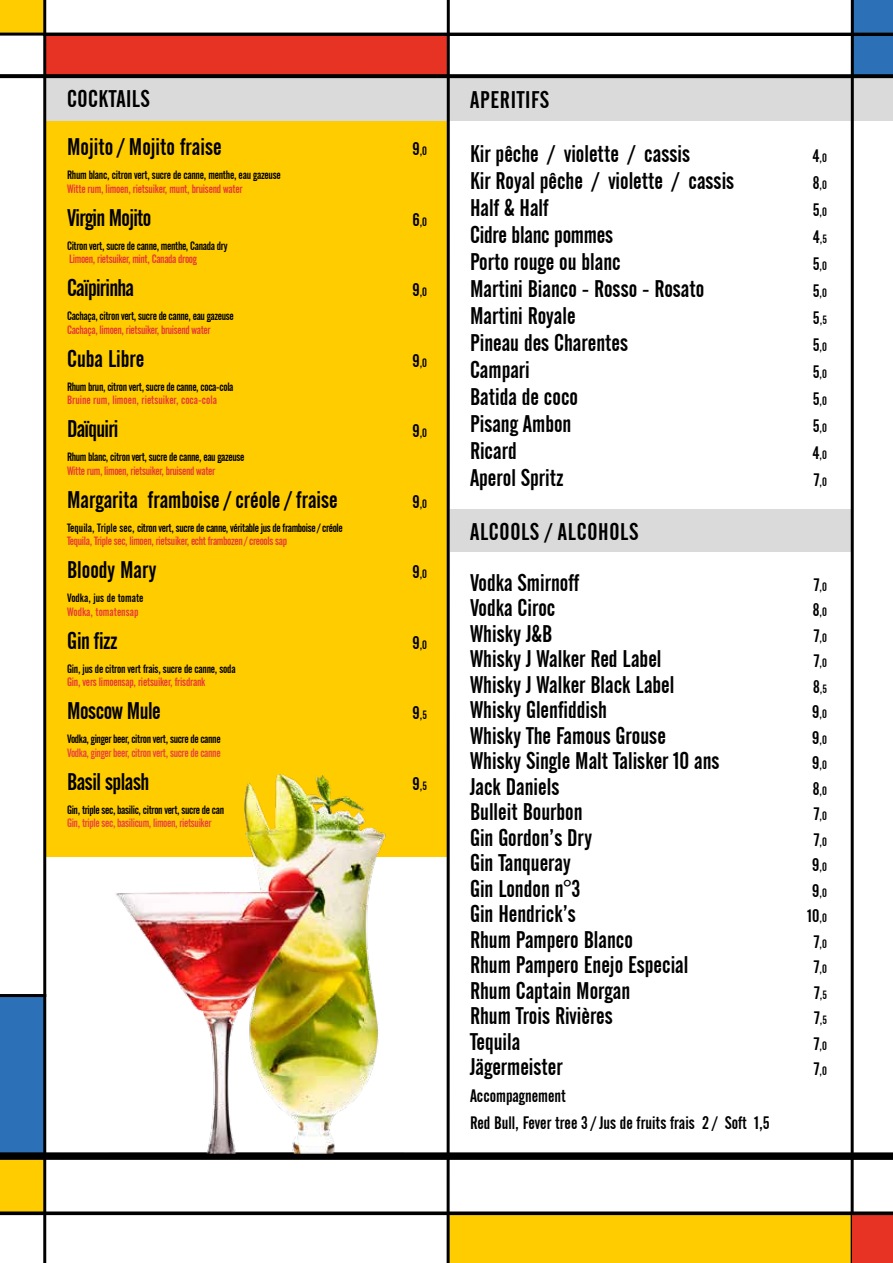
<style>
.page{position:relative;width:893px;height:1263px;background:#fff}
.page>*{position:absolute;margin:0;border:0;box-sizing:border-box;transform-origin:0 0}
.t1{font:24px/48px "Alternate Gothic No 2 BT";color:#000}
.t2{font:24px/51px "Alternate Gothic No 2 BT";letter-spacing:.03em;color:#000}
.t3{font:24px "Alternate Gothic No 2 BT";letter-spacing:-.03em;color:#000}
.t4{font:24px "Alternate Gothic No 2 BT";letter-spacing:-.02em;color:#000}
.t5{font:18px/27px "Alternate Gothic No 2 BT";color:#000}
.t6{font:12px "Alternate Gothic No 2 BT";letter-spacing:-.03em;color:#000}
.t7{font:12px "Alternate Gothic No 2 BT";letter-spacing:-.03em;color:#e73935}
.t8{font:12px "Alternate Gothic No 2 BT";letter-spacing:-.03em;color:#e84242}
.t9{font:12px "Alternate Gothic No 2 BT";color:#e73935}
.t10{font:12px "Alternate Gothic No 2 BT";color:#000}
.s1{font-size:18px}
.s2{font-size:12px}
</style>
<div class="page">
<div style="left:450px;top:509px;width:400px;height:42px;background:#dadada"></div>
<div style="left:44px;top:120px;width:404px;height:737px;background:#fc0"></div>
<div style="left:46px;top:78px;width:847px;height:43px;background:#dadada"></div>
<div style="left:45px;top:36px;width:401px;height:42px;background:#e63323"></div>
<div style="left:0;top:0;width:45px;height:34px;background:#fc0"></div>
<div style="left:447px;top:1215px;width:407px;height:48px;background:#fc0"></div>
<div style="left:0;top:1156px;width:43px;height:58px;background:#fc0"></div>
<div style="left:0;top:994px;width:45px;height:162px;background:#2c70b7"></div>
<div style="left:851px;top:0;width:42px;height:77px;background:#2c70b7"></div>
<div style="left:0;top:1152px;width:893px;height:8px;background:#000"></div>
<hr style="left:0;top:994px;width:46px;height:3px;background:#000">
<hr style="left:851px;top:0;width:3px;height:1263px;background:#000">
<hr style="left:0;top:33px;width:893px;height:3px;background:#000">
<hr style="left:0;top:75px;width:893px;height:3px;background:#000">
<hr style="left:447px;top:0;width:3px;height:1263px;background:#000">
<hr style="left:43px;top:0;width:3px;height:1263px;background:#000">
<div style="left:853px;top:1213px;width:40px;height:50px;background:#e63323"></div>
<hr style="left:0;top:74px;width:893px;height:3px;background:#000">
<hr style="left:0;top:1211px;width:893px;height:3px;background:#000">
<hr style="left:0;top:1212px;width:893px;height:3px;background:#000">
<img style="left:109px;top:774px;width:294px;height:380px">
<p class="t1" style="left:67px;top:75px;width:156px">COCKTAILS<br>Mojito / Mojito fraise</p>
<p class="t6" style="left:412px;top:144px;width:16px"><span class="s1">9</span>,0</p>
<p class="t6" style="left:67px;top:168px;width:215px">Rhum blanc, citron vert, sucre de canne, menthe, eau gazeuse</p>
<p class="t7" style="left:67px;top:182px;width:177px">Witte rum, limoen, rietsuiker, munt, bruisend water</p>
<p class="t3" style="left:67px;top:204px;width:86px">Virgin Mojito</p>
<p class="t6" style="left:412px;top:215px;width:16px"><span class="s1">6</span>,0</p>
<p class="t6" style="left:67px;top:239px;width:162px">Citron vert, sucre de canne, menthe, Canada dry</p>
<p class="t7" style="left:69px;top:252px;width:129px">Limoen, rietsuiker, mint, Canada droog</p>
<p class="t3" style="left:67px;top:274px;width:69px">Caïpirinha</p>
<p class="t6" style="left:412px;top:285px;width:16px"><span class="s1">9</span>,0</p>
<p class="t6" style="left:67px;top:309px;width:168px">Cachaça, citron vert, sucre de canne, eau gazeuse</p>
<p class="t7" style="left:67px;top:323px;width:145px">Cachaça, limoen, rietsuiker, bruisend water</p>
<p class="t1" style="left:67px;top:335px;width:79px">Cuba Libre</p>
<p class="t6" style="left:412px;top:356px;width:16px"><span class="s1">9</span>,0</p>
<p class="t6" style="left:67px;top:380px;width:168px">Rhum brun, citron vert, sucre de canne, coca-cola</p>
<p class="t9" style="left:67px;top:393px;width:151px">Bruine rum, limoen, rietsuiker, coca-cola</p>
<p class="t3" style="left:67px;top:415px;width:53px">Daïquiri</p>
<p class="t6" style="left:412px;top:426px;width:16px"><span class="s1">9</span>,0</p>
<p class="t6" style="left:67px;top:450px;width:179px">Rhum blanc, citron vert, sucre de canne, eau gazeuse</p>
<p class="t7" style="left:67px;top:464px;width:150px">Witte rum, limoen, rietsuiker, bruisend water</p>
<p class="t1" style="left:67px;top:476px;width:272px">Margarita framboise / créole / fraise</p>
<p class="t6" style="left:412px;top:497px;width:16px"><span class="s1">9</span>,0</p>
<p class="t6" style="left:67px;top:521px;width:277px">Tequila, Triple sec, citron vert, sucre de canne, véritable jus de framboise / créole</p>
<p class="t7" style="left:67px;top:534px;width:222px">Tequila, Triple sec, limoen, rietsuiker, echt frambozen / creools sap</p>
<p class="t1" style="left:67px;top:546px;width:91px">Bloody Mary</p>
<p class="t6" style="left:412px;top:567px;width:16px"><span class="s1">9</span>,0</p>
<p class="t10" style="left:67px;top:591px;width:78px">Vodka, jus de tomate</p>
<p class="t9" style="left:67px;top:605px;width:73px">Wodka, tomatensap</p>
<p class="t1" style="left:67px;top:617px;width:52px">Gin fizz</p>
<p class="t6" style="left:412px;top:638px;width:16px"><span class="s1">9</span>,0</p>
<p class="t6" style="left:67px;top:662px;width:170px">Gin, jus de citron vert frais, sucre de canne, soda</p>
<p class="t7" style="left:67px;top:675px;width:140px">Gin, vers limoensap, rietsuiker, frisdrank</p>
<p class="t4" style="left:67px;top:697px;width:95px">Moscow Mule</p>
<p class="t6" style="left:413px;top:708px;width:16px"><span class="s1">9</span>,5</p>
<p class="t6" style="left:67px;top:732px;width:155px">Vodka, ginger beer, citron vert, sucre de canne</p>
<p class="t8" style="left:67px;top:746px;width:155px">Vodka, ginger beer, citron vert, sucre de canne</p>
<p class="t4" style="left:67px;top:768px;width:84px">Basil splash</p>
<p class="t6" style="left:413px;top:779px;width:16px"><span class="s1">9</span>,5</p>
<p class="t6" style="left:67px;top:803px;width:159px">Gin, triple sec, basilic, citron vert, sucre de can</p>
<p class="t8" style="left:67px;top:816px;width:146px">Gin, triple sec, basilicum, limoen, rietsuiker</p>
<p class="t2" style="left:470px;top:74px;width:81px">APERITIFS</p>
<p class="t1" style="left:470px;top:130px;width:222px">Kir pêche / violette / cassis</p>
<p class="t6" style="left:812px;top:151px;width:16px"><span class="s1">4</span>,0</p>
<p class="t1" style="left:470px;top:157px;width:266px">Kir Royal pêche / violette / cassis</p>
<p class="t6" style="left:813px;top:178px;width:16px"><span class="s1">8</span>,0</p>
<p class="t1" style="left:470px;top:184px;width:80px">Half &amp; Half</p>
<p class="t6" style="left:813px;top:205px;width:16px"><span class="s1">5</span>,0</p>
<p class="t1" style="left:470px;top:211px;width:145px">Cidre blanc pommes</p>
<p class="t6" style="left:813px;top:232px;width:16px"><span class="s1">4</span>,5</p>
<p class="t1" style="left:470px;top:238px;width:152px">Porto rouge ou blanc</p>
<p class="t6" style="left:813px;top:259px;width:16px"><span class="s1">5</span>,0</p>
<p class="t1" style="left:470px;top:265px;width:236px">Martini Bianco - Rosso - Rosato</p>
<p class="t6" style="left:813px;top:286px;width:16px"><span class="s1">5</span>,0</p>
<p class="t1" style="left:470px;top:292px;width:107px">Martini Royale</p>
<p class="t6" style="left:813px;top:313px;width:16px"><span class="s1">5</span>,5</p>
<p class="t1" style="left:470px;top:319px;width:160px">Pineau des Charentes</p>
<p class="t6" style="left:813px;top:340px;width:16px"><span class="s1">5</span>,0</p>
<p class="t1" style="left:470px;top:346px;width:61px">Campari</p>
<p class="t6" style="left:813px;top:367px;width:16px"><span class="s1">5</span>,0</p>
<p class="t1" style="left:470px;top:373px;width:110px">Batida de coco</p>
<p class="t6" style="left:813px;top:394px;width:16px"><span class="s1">5</span>,0</p>
<p class="t1" style="left:470px;top:400px;width:103px">Pisang Ambon</p>
<p class="t6" style="left:813px;top:421px;width:16px"><span class="s1">5</span>,0</p>
<p class="t1" style="left:470px;top:427px;width:48px">Ricard</p>
<p class="t6" style="left:812px;top:448px;width:16px"><span class="s1">4</span>,0</p>
<p class="t1" style="left:470px;top:454px;width:95px">Aperol Spritz</p>
<p class="t6" style="left:814px;top:475px;width:15px"><span class="s1">7</span>,0</p>
<p class="t2" style="left:470px;top:506px;width:170px">ALCOOLS / ALCOHOLS<br>Vodka Smirnoff</p>
<p class="t6" style="left:814px;top:580px;width:15px"><span class="s1">7</span>,0</p>
<p class="t1" style="left:470px;top:584px;width:87px">Vodka Ciroc</p>
<p class="t6" style="left:813px;top:606px;width:16px"><span class="s1">8</span>,0</p>
<p class="t1" style="left:470px;top:610px;width:84px">Whisky J&amp;B</p>
<p class="t6" style="left:814px;top:631px;width:15px"><span class="s1">7</span>,0</p>
<p class="t1" style="left:470px;top:635px;width:193px">Whisky J Walker Red Label</p>
<p class="t6" style="left:814px;top:657px;width:15px"><span class="s1">7</span>,0</p>
<p class="t1" style="left:470px;top:661px;width:206px">Whisky J Walker Black Label</p>
<p class="t6" style="left:813px;top:682px;width:15px"><span class="s1">8</span>,5</p>
<p class="t1" style="left:470px;top:686px;width:139px">Whisky Glenfiddish</p>
<p class="t6" style="left:812px;top:708px;width:16px"><span class="s1">9</span>,0</p>
<p class="t1" style="left:470px;top:712px;width:197px">Whisky The Famous Grouse</p>
<p class="t6" style="left:812px;top:733px;width:16px"><span class="s1">9</span>,0</p>
<p class="t1" style="left:470px;top:737px;width:251px">Whisky Single Malt Talisker 10 ans</p>
<p class="t6" style="left:812px;top:759px;width:16px"><span class="s1">9</span>,0</p>
<p class="t1" style="left:470px;top:763px;width:91px">Jack Daniels</p>
<p class="t6" style="left:813px;top:784px;width:16px"><span class="s1">8</span>,0</p>
<p class="t1" style="left:470px;top:788px;width:114px">Bulleit Bourbon</p>
<p class="t6" style="left:814px;top:810px;width:15px"><span class="s1">7</span>,0</p>
<p class="t1" style="left:470px;top:814px;width:124px">Gin Gordon’s Dry</p>
<p class="t6" style="left:814px;top:835px;width:15px"><span class="s1">7</span>,0</p>
<p class="t1" style="left:470px;top:839px;width:102px">Gin Tanqueray</p>
<p class="t6" style="left:812px;top:861px;width:16px"><span class="s1">9</span>,0</p>
<p class="t1" style="left:470px;top:865px;width:112px">Gin London n°3</p>
<p class="t6" style="left:812px;top:886px;width:16px"><span class="s1">9</span>,0</p>
<p class="t1" style="left:470px;top:890px;width:107px">Gin Hendrick’s</p>
<p class="t5" style="left:808px;top:903px;width:21px">10<span class="s2">,0</span></p>
<p class="t1" style="left:470px;top:916px;width:164px">Rhum Pampero Blanco</p>
<p class="t6" style="left:814px;top:937px;width:15px"><span class="s1">7</span>,0</p>
<p class="t1" style="left:470px;top:941px;width:220px">Rhum Pampero Enejo Especial</p>
<p class="t6" style="left:814px;top:963px;width:15px"><span class="s1">7</span>,0</p>
<p class="t1" style="left:470px;top:967px;width:162px">Rhum Captain Morgan</p>
<p class="t6" style="left:814px;top:988px;width:14px"><span class="s1">7</span>,5</p>
<p class="t1" style="left:470px;top:992px;width:144px">Rhum Trois Rivières</p>
<p class="t6" style="left:814px;top:1014px;width:14px"><span class="s1">7</span>,5</p>
<p class="t1" style="left:470px;top:1018px;width:52px">Tequila</p>
<p class="t6" style="left:814px;top:1039px;width:15px"><span class="s1">7</span>,0</p>
<p class="t1" style="left:470px;top:1043px;width:94px">Jägermeister</p>
<p class="t6" style="left:814px;top:1065px;width:15px"><span class="s1">7</span>,0</p>
<p class="t5" style="left:470px;top:1083px;width:301px">Accompagnement<br>Red Bull, Fever tree 3 / Jus de fruits frais 2 / Soft 1,5</p>
</div>
